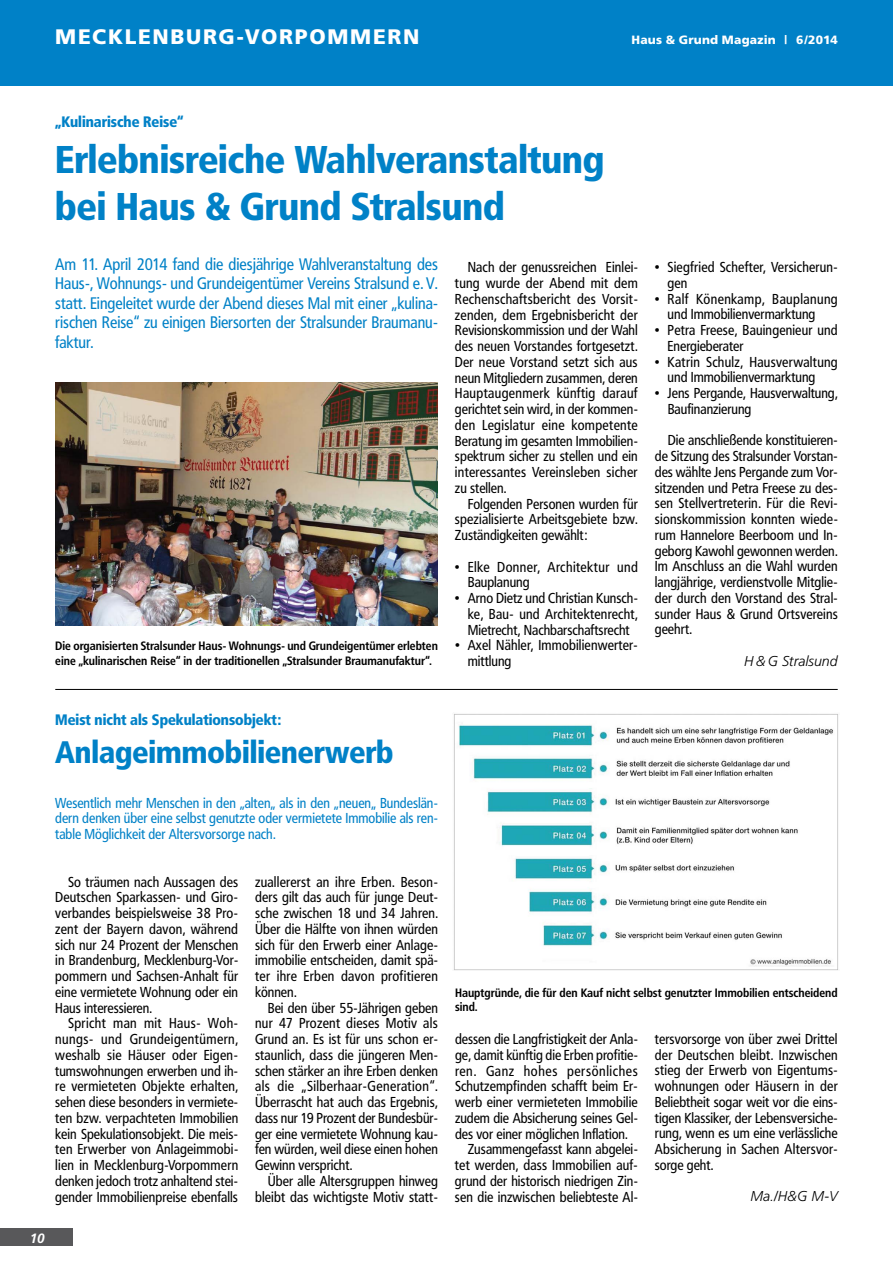
<style>
.page{position:relative;width:893px;height:1263px;background:#fff}
.page>*{position:absolute;margin:0;border:0;box-sizing:border-box;transform-origin:0 0}
.t1{font:900 38.25px/46.5px "Frutiger Condensed BQ";color:#0081c7}
.t2{font:900 30.75px "Frutiger Condensed BQ";color:#0081c7}
.t3{font:900 21px "Frutiger";letter-spacing:.08em;color:#fff}
.t4{font:16.5px/19.5px "Frutiger Condensed BQ";color:#0081c7;text-align:justify}
.t5{font:900 15px "Frutiger Condensed BQ";color:#0081c7}
.t6{font:14.25px/15.8px "Frutiger Condensed BQ";letter-spacing:.005em;color:#000;text-align:justify}
.t7{font:14.25px/15.8px "Frutiger Condensed BQ";color:#0081c7;text-align:justify}
.t8{font:14.25px/15.8px "Frutiger Condensed BQ";letter-spacing:.03em;color:#000}
.t9{font:14.25px "Frutiger Condensed BQ";letter-spacing:.045em;color:#000}
.t10{font:italic 300 14.25px "Frutiger";color:#000}
.t11{font:italic 700 13.5px "Frutiger";color:#fff}
.t12{font:700 12px/14.2px "Frutiger Condensed BQ";color:#000}
.t13{font:900 12px "Frutiger";letter-spacing:.015em;color:#fff}
</style>
<div class="page">
<div style="left:0;top:1229px;width:72px;height:17px;background:#58585a"></div>
<div style="left:0;top:0;width:893px;height:85px;background:#0081c7"></div>
<img style="left:55px;top:383px;width:383px;height:243px">
<img style="left:454px;top:713px;width:385px;height:257px">
<hr style="left:55px;top:689px;width:783px;height:1px;background:#000">
<h3 class="t3" style="left:55px;top:24px;width:366px">MECKLENBURG-VORPOMMERN</h3>
<p class="t13" style="left:631px;top:33px;width:208px">HAUS &amp; GRUND MAGAZIN | 6/2014</p>
<p class="t5" style="left:55px;top:112px;width:130px">„Kulinarische Reise“</p>
<h1 class="t1" style="left:55px;top:136px;width:551px">Erlebnisreiche Wahlveranstaltung bei Haus &amp; Grund Stralsund</h1>
<p class="t4" style="left:55px;top:254px;width:384px">Am 11. April 2014 fand die diesjährige Wahlveranstaltung des Haus-, Wohnungs- und Grundeigentümer Vereins Stralsund e. V. statt. Eingeleitet wurde der Abend dieses Mal mit einer „kulina&shy;rischen Reise“ zu einigen Biersorten der Stralsunder Braumanu&shy;faktur.</p>
<p class="t12" style="left:55px;top:639px;width:384px">Die organisierten Stralsunder Haus- Wohnungs- und Grundeigentümer erlebten eine „kulinarischen Reise“ in der traditionellen „Stralsunder Braumanufaktur“.</p>
<p class="t6" style="left:455px;top:259px;width:184px;text-indent:13px">Nach der genussreichen Einlei&shy;tung wurde der Abend mit dem Rechenschaftsbericht des Vorsit&shy;zenden, dem Ergebnisbericht der Revisionskommission und der Wahl des neuen Vorstandes fortgesetzt.<br>Der neue Vorstand setzt sich aus neun Mitgliedern zusammen, deren Hauptaugenmerk künftig darauf gerichtet sein wird, in der kommen&shy;den Legislatur eine kompetente Beratung im gesamten Immobilien&shy;spektrum sicher zu stellen und ein interessantes Vereinsleben sicher zu stellen.</p>
<p class="t6" style="left:455px;top:496px;width:184px;text-indent:13px">Folgenden Personen wurden für spezialisierte Arbeitsgebiete bzw.<br>Zuständigkeiten gewählt:</p>
<p class="t8" style="left:468px;top:559px;width:172px;text-indent:-13px">• Elke Donner, Architektur und<br>Bauplanung</p>
<p class="t6" style="left:468px;top:590px;width:172px;text-indent:-13px">• Arno Dietz und Christian Kunsch&shy;ke, Bau- und Architektenrecht, Mietrecht, Nachbarschaftsrecht</p>
<p class="t6" style="left:468px;top:637px;width:172px;text-indent:-13px">• Axel Nähler, Immobilienwerter&shy;mittlung</p>
<p class="t6" style="left:668px;top:259px;width:172px;text-indent:-13px">• Siegfried Schefter, Versicherun&shy;gen</p>
<p class="t6" style="left:668px;top:291px;width:172px;text-indent:-13px">• Ralf Könenkamp, Bauplanung und Immobilienvermarktung</p>
<p class="t6" style="left:668px;top:322px;width:172px;text-indent:-13px">• Petra Freese, Bauingenieur und<br>Energieberater</p>
<p class="t6" style="left:668px;top:354px;width:172px;text-indent:-13px">• Katrin Schulz, Hausverwaltung und Immobilienvermarktung</p>
<p class="t6" style="left:668px;top:385px;width:172px;text-indent:-13px">• Jens Pergande, Hausverwaltung,<br>Baufinanzierung</p>
<p class="t6" style="left:655px;top:432px;width:184px;text-indent:13px">Die anschließende konstituieren&shy;de Sitzung des Stralsunder Vorstan&shy;des wählte Jens Pergande zum Vor&shy;sitzenden und Petra Freese zu des&shy;sen Stellvertreterin. Für die Revi&shy;sionskommission konnten wiede&shy;rum Hannelore Beerboom und In&shy;geborg Kawohl gewonnen werden.<br>Im Anschluss an die Wahl wurden langjährige, verdienstvolle Mitglie&shy;der durch den Vorstand des Stral&shy;sunder Haus &amp; Grund Ortsvereins geehrt.</p>
<p class="t10" style="left:744px;top:653px;width:95px">H &amp; G Stralsund</p>
<p class="t5" style="left:55px;top:711px;width:227px">Meist nicht als Spekulationsobjekt:</p>
<h2 class="t2" style="left:55px;top:733px;width:340px">Anlageimmobilienerwerb</h2>
<p class="t7" style="left:55px;top:795px;width:384px">Wesentlich mehr Menschen in den „alten„ als in den „neuen„ Bundeslän&shy;dern denken über eine selbst genutzte oder vermietete Immobilie als ren&shy;table Möglichkeit der Altersvorsorge nach.</p>
<p class="t6" style="left:55px;top:874px;width:184px;text-indent:13px">So träumen nach Aussagen des Deutschen Sparkassen- und Giro&shy;verbandes beispielsweise 38 Pro&shy;zent der Bayern davon, während sich nur 24 Prozent der Menschen in Brandenburg, Mecklenburg-Vor&shy;pommern und Sachsen-Anhalt für eine vermietete Wohnung oder ein Haus interessieren.</p>
<p class="t6" style="left:55px;top:1015px;width:184px;text-indent:13px">Spricht man mit Haus- Woh&shy;nungs- und Grundeigentümern, weshalb sie Häuser oder Eigen&shy;tumswohnungen erwerben und ih&shy;re vermieteten Objekte erhalten, sehen diese besonders in vermiete&shy;ten bzw. verpachteten Immobilien kein Spekulationsobjekt. Die meis&shy;ten Erwerber von Anlageimmobi&shy;lien in Mecklenburg-Vorpommern denken jedoch trotz anhaltend stei&shy;gender Immobilienpreise ebenfalls</p>
<p class="t11" style="left:30px;top:1230px;width:17px">10</p>
<p class="t6" style="left:255px;top:874px;width:184px">zuallererst an ihre Erben. Beson&shy;ders gilt das auch für junge Deut&shy;sche zwischen 18 und 34 Jahren.<br>Über die Hälfte von ihnen würden sich für den Erwerb einer Anlage&shy;immobilie entscheiden, damit spä&shy;ter ihre Erben davon profitieren können.</p>
<p class="t6" style="left:255px;top:999px;width:184px;text-indent:13px">Bei den über 55-Jährigen geben nur 47 Prozent dieses Motiv als Grund an. Es ist für uns schon er&shy;staunlich, dass die jüngeren Men&shy;schen stärker an ihre Erben denken als die „Silberhaar-Generation“.<br>Überrascht hat auch das Ergebnis, dass nur 19 Prozent der Bundesbür&shy;ger eine vermietete Wohnung kau&shy;fen würden, weil diese einen hohen Gewinn verspricht.</p>
<p class="t6" style="left:255px;top:1173px;width:184px;text-align:right">Über alle Altersgruppen hinweg bleibt das wichtigste Motiv statt-</p>
<p class="t12" style="left:455px;top:985px;width:384px">Hauptgründe, die für den Kauf nicht selbst genutzter Immobilien entscheidend sind.</p>
<p class="t6" style="left:455px;top:1031px;width:184px">dessen die Langfristigkeit der Anla-</p>
<p class="t6" style="left:455px;top:1047px;width:184px">ge, damit künftig die Erben profitie-</p>
<p class="t9" style="left:455px;top:1061px;width:184px">ren. Ganz hohes persönliches</p>
<p class="t6" style="left:455px;top:1078px;width:184px">Schutzempfinden schafft beim Er-</p>
<p class="t6" style="left:455px;top:1094px;width:184px">werb einer vermieteten Immobilie</p>
<p class="t6" style="left:455px;top:1110px;width:184px">zudem die Absicherung seines Gel-</p>
<p class="t6" style="left:455px;top:1125px;width:174px">des vor einer möglichen Inflation.</p>
<p class="t6" style="left:468px;top:1141px;width:172px">Zusammengefasst kann abgelei-</p>
<p class="t6" style="left:455px;top:1157px;width:184px">tet werden, dass Immobilien auf-</p>
<p class="t6" style="left:455px;top:1173px;width:184px">grund der historisch niedrigen Zin-</p>
<p class="t6" style="left:455px;top:1188px;width:184px">sen die inzwischen beliebteste Al-</p>
<p class="t6" style="left:655px;top:1031px;width:184px">tersvorsorge von über zwei Drittel der Deutschen bleibt. Inzwischen stieg der Erwerb von Eigentums&shy;wohnungen oder Häusern in der Beliebtheit sogar weit vor die eins&shy;tigen Klassiker, der Lebensversiche&shy;rung, wenn es um eine verlässliche Absicherung in Sachen Altersvor&shy;sorge geht.</p>
<p class="t10" style="left:750px;top:1188px;width:89px">Ma./H&amp;G M-V</p>
</div>
